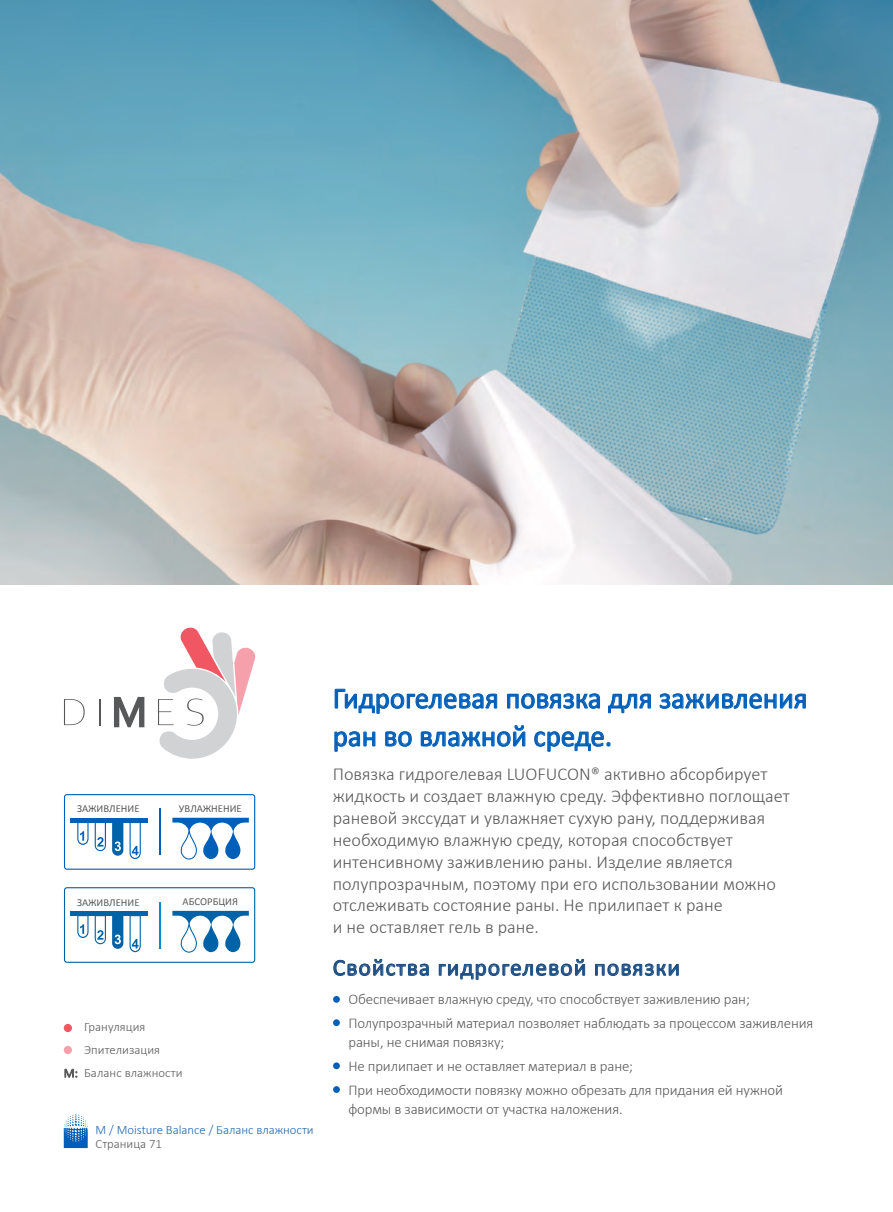
<style>
.page{position:relative;width:893px;height:1212px;background:#fff}
.page>*{position:absolute;margin:0;border:0;box-sizing:border-box;transform-origin:0 0}
.t1{font:29.7px/37.8px "Calibri";color:#005fb9}
.t2{font:23.4px "Calibri";letter-spacing:.045em;color:#1d4f85}
.t3{font:300 18.3px/21.9px "Calibri";color:#5a5a5b}
.t4{font:300 14.85px/23.7px "Calibri";letter-spacing:-.01em;color:#5a5a5b}
.t5{font:300 12.75px "Calibri";letter-spacing:.005em;color:#5a5a5b}
.t6{font:300 12.75px "Calibri";color:#2167b2}
.t7{font:300 12.75px "Calibri";color:#595a5b}
.t8{font:10.65px "Calibri";color:#5a5a5b}
</style>
<div class="page">
<div style="left:333px;top:1019px;width:7px;height:7px;background:#005fb9;border-radius:50%"></div>
<div style="left:333px;top:1062px;width:7px;height:7px;background:#005fb9;border-radius:50%"></div>
<div style="left:333px;top:1086px;width:7px;height:7px;background:#005fb9;border-radius:50%"></div>
<div style="left:333px;top:996px;width:7px;height:7px;background:#005fb9;border-radius:50%"></div>
<svg style="left:333px;top:959px;width:96px;height:17px"></svg>
<svg style="left:439px;top:959px;width:146px;height:21px"></svg>
<svg style="left:595px;top:963px;width:84px;height:13px"></svg>
<svg style="left:64px;top:699px;width:21px;height:26px"></svg>
<hr style="left:99px;top:699px;width:2px;height:26px;background:#57585a">
<svg style="left:114px;top:697px;width:30px;height:30px"></svg>
<svg style="left:158px;top:627px;width:98px;height:132px"></svg>
<svg style="left:64px;top:794px;width:191px;height:76px"></svg>
<svg style="left:64px;top:887px;width:191px;height:76px"></svg>
<img style="left:0;top:0;width:893px;height:584px">
<svg style="left:335px;top:688px;width:162px;height:26px"></svg>
<svg style="left:507px;top:693px;width:93px;height:16px"></svg>
<svg style="left:608px;top:693px;width:43px;height:20px"></svg>
<svg style="left:660px;top:693px;width:146px;height:16px"></svg>
<svg style="left:334px;top:731px;width:41px;height:21px"></svg>
<svg style="left:385px;top:731px;width:27px;height:15px"></svg>
<svg style="left:421px;top:725px;width:104px;height:22px"></svg>
<svg style="left:534px;top:731px;width:76px;height:21px"></svg>
<svg style="left:64px;top:1068px;width:14px;height:10px"></svg>
<div style="left:64px;top:1046px;width:8px;height:8px;background:#f6a0ac;border-radius:4px"></div>
<div style="left:64px;top:1024px;width:8px;height:8px;background:#f05763;border-radius:4px"></div>
<svg style="left:64px;top:1114px;width:24px;height:34px"></svg>
<p class="t8" style="left:77px;top:802px;width:64px">ЗАЖИВЛЕНИЕ</p>
<p class="t8" style="left:179px;top:802px;width:64px">УВЛАЖНЕНИЕ</p>
<p class="t8" style="left:77px;top:895px;width:64px">ЗАЖИВЛЕНИЕ</p>
<p class="t8" style="left:183px;top:895px;width:57px">АБСОРБЦИЯ</p>
<p class="t5" style="left:84px;top:1019px;width:63px">Грануляция</p>
<p class="t5" style="left:84px;top:1042px;width:77px">Эпителизация</p>
<p class="t5" style="left:64px;top:1065px;width:120px">M: Баланс влажности</p>
<p class="t6" style="left:96px;top:1121px;width:220px">M / Moisture Balance / Баланс влажности</p>
<p class="t7" style="left:96px;top:1136px;width:68px">Страница 71</p>
<h1 class="t1" style="left:333px;top:678px;width:476px">Гидрогелевая повязка для заживления ран во влажной среде.</h1>
<p class="t3" style="left:333px;top:762px;width:459px">Повязка гидрогелевая LUOFUCON® активно абсорбирует жидкость и создает влажную среду. Эффективно поглощает раневой экссудат и увлажняет сухую рану, поддерживая необходимую влажную среду, которая способствует интенсивному заживлению раны. Изделие является полупрозрачным, поэтому при его использовании можно отслеживать состояние раны. Не прилипает к ране<br>и не оставляет гель в ране.</p>
<p class="t2" style="left:333px;top:953px;width:349px">Свойства гидрогелевой повязки</p>
<p class="t4" style="left:348px;top:987px;width:466px">Обеспечивает влажную среду, что способствует заживлению ран;<br>Полупрозрачный материал позволяет наблюдать за процессом заживления</p>
<p class="t4" style="left:348px;top:1030px;width:436px">раны, не снимая повязку;<br>Не прилипает и не оставляет материал в ране;<br>При необходимости повязку можно обрезать для придания ей нужной</p>
<p class="t4" style="left:348px;top:1097px;width:276px">формы в зависимости от участка наложения.</p>
</div>
